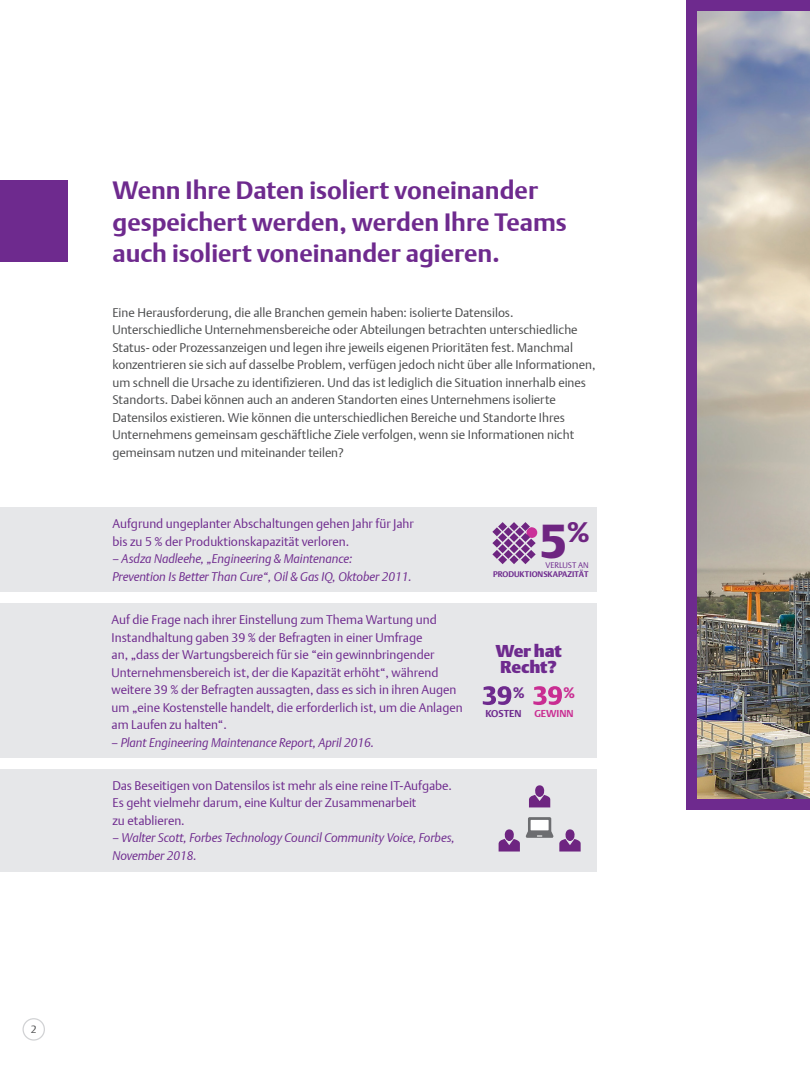
<style>
.page{position:relative;width:810px;height:1080px;background:#fff}
.page>*{position:absolute;margin:0;border:0;box-sizing:border-box;transform-origin:0 0}
.t1{font:900 47.25px "DTL Argo T";color:#6e2581}
.BODY_TECH{font:700 25px/31.2px "DTL Argo T";color:#6e2a8e}
.t2{font:800 17px/15.6px "DTL Argo T";letter-spacing:-.015em;color:#6e2a8e}
.t3{font:900 15.12px "DTL Argo T";color:#6e2a8e;scale:.95 1}
.t4{font:900 15.12px "DTL Argo T";color:#c92d92;scale:.95 1}
.REALLY_SMALL{font:12.5px/17.5px "DTL Argo T Light";color:#4b4c4d}
.BODY_TECH-2{font:12.5px/17.5px "DTL Argo T Light";color:#6e2a8e}
.BODY_TECH-3{font:italic 12.5px/17.5px "DTL Argo T Light";letter-spacing:-.005em;color:#6e2a8e}
.t5{font:10.62px "DTL Argo T Light";color:#4b4c4d}
.t6{font:700 10px "DTL Argo T";color:#6e2a8e}
.t7{font:700 10px "DTL Argo T";letter-spacing:.005em;color:#c92d92}
.t8{font:700 8.12px/9.8px "DTL Argo T";color:#6e2a8e;text-align:right}
.s1{font-family:"DTL Argo T Light";font-weight:400}
</style>
<div class="page">
<div style="left:0;top:180px;width:68px;height:82px;background:#6e2a8e"></div>
<div style="left:686px;top:0;width:124px;height:810px;background:#6e2a8e"></div>
<img style="left:698px;top:11px;width:112px;height:788px">
<div style="left:0;top:507px;width:596px;height:85px;background:#e6e7e9"></div>
<div style="left:0;top:603px;width:596px;height:155px;background:#e6e7e9"></div>
<div style="left:0;top:769px;width:596px;height:102px;background:#e6e7e9"></div>
<div style="left:22px;top:1018px;width:23px;height:23px;border:1px solid #d1d2d4;border-radius:50%"></div>
<svg style="left:529px;top:785px;width:21px;height:22px"></svg>
<svg style="left:499px;top:829px;width:21px;height:23px"></svg>
<svg style="left:526px;top:817px;width:55px;height:35px"></svg>
<svg style="left:492px;top:522px;width:44px;height:42px"></svg>
<svg style="left:483px;top:686px;width:28px;height:19px"></svg>
<svg style="left:533px;top:686px;width:29px;height:19px"></svg>
<p class="t5" style="left:31px;top:1023px;width:7px">2</p>
<p class="BODY_TECH" style="left:113px;top:175px;width:456px">Wenn Ihre Daten isoliert voneinander gespeichert werden, werden Ihre Teams auch isoliert voneinander agieren.</p>
<p class="REALLY_SMALL" style="left:112px;top:303px;width:485px">Eine Herausforderung, die alle Branchen gemein haben: isolierte Datensilos.<br>Unterschiedliche Unternehmensbereiche oder Abteilungen betrachten unterschiedliche Status- oder Prozessanzeigen und legen ihre jeweils eigenen Prioritäten fest. Manchmal konzentrieren sie sich auf dasselbe Problem, verfügen jedoch nicht über alle Informationen, um schnell die Ursache zu identifizieren. Und das ist lediglich die Situation innerhalb eines Standorts. Dabei können auch an anderen Standorten eines Unternehmens isolierte Datensilos existieren. Wie können die unterschiedlichen Bereiche und Standorte Ihres Unternehmens gemeinsam geschäftliche Ziele verfolgen, wenn sie Informationen nicht gemeinsam nutzen und miteinander teilen?</p>
<p class="BODY_TECH-2" style="left:112px;top:515px;width:303px">Aufgrund ungeplanter Abschaltungen gehen Jahr für Jahr bis zu 5 % der Produktionskapazität verloren.</p>
<p class="BODY_TECH-3" style="left:112px;top:550px;width:301px">– Asdza Nadleehe, „Engineering &amp; Maintenance:<br>Prevention Is Better Than Cure“, Oil &amp; Gas IQ, Oktober 2011.</p>
<p class="BODY_TECH-2" style="left:112px;top:611px;width:353px">Auf die Frage nach ihrer Einstellung zum Thema Wartung und Instandhaltung gaben 39 % der Befragten in einer Umfrage<br>an, „dass der Wartungsbereich für sie “ein gewinnbringender Unternehmensbereich ist, der die Kapazität erhöht“, während weitere 39 % der Befragten aussagten, dass es sich in ihren Augen um „eine Kostenstelle handelt, die erforderlich ist, um die Anlagen am Laufen zu halten“.</p>
<p class="BODY_TECH-3" style="left:112px;top:733px;width:264px">– Plant Engineering Maintenance Report, April 2016.</p>
<p class="BODY_TECH-2" style="left:112px;top:777px;width:341px">Das Beseitigen von Datensilos ist mehr als eine reine IT-Aufgabe.<br>Es geht vielmehr darum, eine Kultur der Zusammenarbeit<br>zu etablieren.</p>
<p class="BODY_TECH-3" style="left:112px;top:829px;width:344px">– Walter Scott, Forbes Technology Council Community Voice, Forbes,<br>November 2018.</p>
<h1 class="t1" style="left:540px;top:513px;width:51px">5<sup>%</sup></h1>
<p class="t8" style="left:493px;top:560px;width:97px"><span class="s1">VERLUST AN<br></span>PRODUKTIONSKAPAZITÄT</p>
<p class="t2" style="left:495px;top:643px;width:68px">Wer hat<br>Recht?</p>
<p class="t3" style="left:513px;top:683px;width:13px">%</p>
<p class="t6" style="left:485px;top:708px;width:38px">KOSTEN</p>
<p class="t4" style="left:564px;top:683px;width:13px">%</p>
<p class="t7" style="left:534px;top:708px;width:41px">GEWINN</p>
</div>
